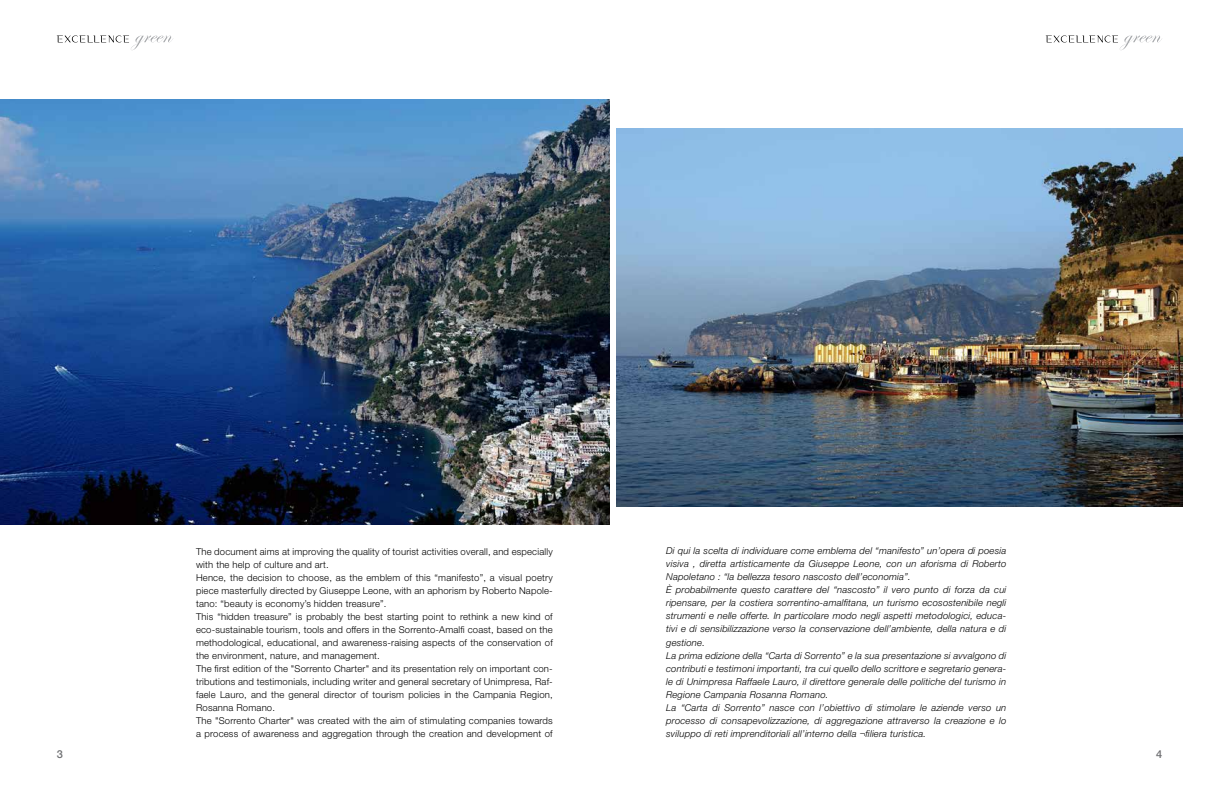
<style>
.page{position:relative;width:1219px;height:794px;background:#fff}
.page>*{position:absolute;margin:0;border:0;box-sizing:border-box;transform-origin:0 0}
.t1{font:500 11px "Helvetica Neue LT Std";color:#6d6e71}
.t2{font:italic 300 9.5px/13px "Helvetica Neue LT Std";letter-spacing:.02em;color:#000}
.t3{font:300 9.5px/13px "Helvetica Neue LT Std";letter-spacing:.02em;color:#000}
</style>
<div class="page">
<svg style="left:57px;top:35px;width:116px;height:15px"></svg>
<svg style="left:1046px;top:35px;width:116px;height:15px"></svg>
<img style="left:0;top:99px;width:610px;height:426px">
<img style="left:616px;top:128px;width:566px;height:379px">
<p class="t3" style="left:196px;top:544px;width:358px">The document aims at improving the quality of tourist activities overall, and especially with the help of culture and art.<br>Hence, the decision to choose, as the emblem of this “manifesto”, a visual poetry piece masterfully directed by Giuseppe Leone, with an aphorism by Roberto Napole&shy;tano: “beauty is economy’s hidden treasure”.<br>This “hidden treasure” is probably the best starting point to rethink a new kind of eco-sustainable tourism, tools and offers in the Sorrento-Amalfi coast, based on the methodological, educational, and awareness-raising aspects of the conservation of the environment, nature, and management.<br>The first edition of the "Sorrento Charter" and its presentation rely on important con&shy;tributions and testimonials, including writer and general secretary of Unimpresa, Raf&shy;faele Lauro, and the general director of tourism policies in the Campania Region, Rosanna Romano.<br>The "Sorrento Charter" was created with the aim of stimulating companies towards a process of awareness and aggregation through the creation and development of</p>
<p class="t2" style="left:666px;top:544px;width:342px">Di qui la scelta di individuare come emblema del “manifesto” un’opera di poesia visiva , diretta artisticamente da Giuseppe Leone, con un aforisma di Roberto Napoletano : “la bellezza tesoro nascosto dell’economia”.<br>È probabilmente questo carattere del “nascosto” il vero punto di forza da cui ripensare, per la costiera sorrentino-amalfitana, un turismo ecosostenibile negli strumenti e nelle offerte. In particolare modo negli aspetti metodologici, educa&shy;tivi e di sensibilizzazione verso la conservazione dell’ambiente, della natura e di gestione.<br>La prima edizione della “Carta di Sorrento” e la sua presentazione si avvalgono di contributi e testimoni importanti, tra cui quello dello scrittore e segretario genera&shy;le di Unimpresa Raffaele Lauro, il direttore generale delle politiche del turismo in Regione Campania Rosanna Romano.<br>La “Carta di Sorrento” nasce con l’obiettivo di stimolare le aziende verso un processo di consapevolizzazione, di aggregazione attraverso la creazione e lo sviluppo di reti imprenditoriali all’interno della ¬filiera turistica.</p>
<p class="t1" style="left:57px;top:747px;width:8px">3</p>
<p class="t1" style="left:1156px;top:747px;width:8px">4</p>
</div>
